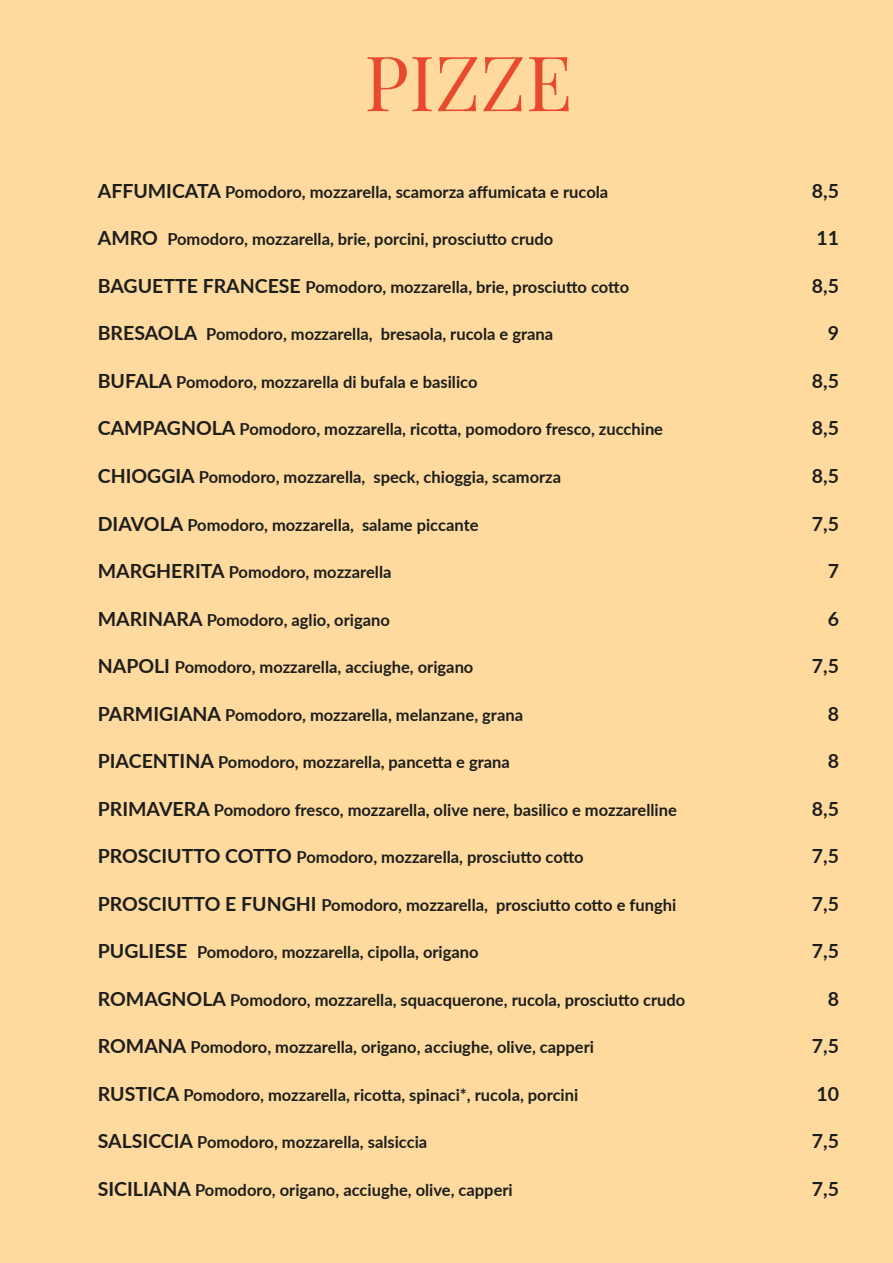
<style>
.page{position:relative;width:893px;height:1263px;background:#feda9e}
.page>*{position:absolute;margin:0;border:0;box-sizing:border-box;transform-origin:0 0}
.t1{font:76.5px "Playfair Display";color:#e94a2e}
.t2{font:700 19.5px "Lato";color:#1d1d1b}
.t3{font:700 16.5px "Lato";color:#1d1d1b}
.s1{font-size:19.5px}
</style>
<div class="page">
<p class="t1" style="left:364px;top:35px;width:210px">PIZZE</p>
<p class="t3" style="left:98px;top:180px;width:512px"><span class="s1">AFFUMICATA</span> Pomodoro, mozzarella, scamorza affumicata e rucola</p>
<p class="t2" style="left:812px;top:176px;width:29px">8,5</p>
<p class="t3" style="left:98px;top:227px;width:457px"><span class="s1">AMRO</span> Pomodoro, mozzarella, brie, porcini, prosciutto crudo</p>
<p class="t2" style="left:816px;top:224px;width:24px">11</p>
<p class="t3" style="left:98px;top:275px;width:533px"><span class="s1">BAGUETTE FRANCESE</span> Pomodoro, mozzarella, brie, prosciutto cotto</p>
<p class="t2" style="left:812px;top:271px;width:29px">8,5</p>
<p class="t3" style="left:98px;top:322px;width:457px"><span class="s1">BRESAOLA</span> Pomodoro, mozzarella, bresaola, rucola e grana</p>
<p class="t2" style="left:828px;top:319px;width:13px">9</p>
<p class="t3" style="left:98px;top:370px;width:381px"><span class="s1">BUFALA</span> Pomodoro, mozzarella di bufala e basilico</p>
<p class="t2" style="left:812px;top:366px;width:29px">8,5</p>
<p class="t3" style="left:98px;top:417px;width:567px"><span class="s1">CAMPAGNOLA</span> Pomodoro, mozzarella, ricotta, pomodoro fresco, zucchine</p>
<p class="t2" style="left:812px;top:414px;width:29px">8,5</p>
<p class="t3" style="left:98px;top:465px;width:465px"><span class="s1">CHIOGGIA</span> Pomodoro, mozzarella, speck, chioggia, scamorza</p>
<p class="t2" style="left:812px;top:461px;width:29px">8,5</p>
<p class="t3" style="left:98px;top:512px;width:382px"><span class="s1">DIAVOLA</span> Pomodoro, mozzarella, salame piccante</p>
<p class="t2" style="left:812px;top:509px;width:29px">7,5</p>
<p class="t3" style="left:98px;top:560px;width:295px"><span class="s1">MARGHERITA</span> Pomodoro, mozzarella</p>
<p class="t2" style="left:828px;top:556px;width:13px">7</p>
<p class="t3" style="left:98px;top:607px;width:294px"><span class="s1">MARINARA</span> Pomodoro, aglio, origano</p>
<p class="t2" style="left:828px;top:604px;width:13px">6</p>
<p class="t3" style="left:98px;top:655px;width:377px"><span class="s1">NAPOLI</span> Pomodoro, mozzarella, acciughe, origano</p>
<p class="t2" style="left:812px;top:652px;width:29px">7,5</p>
<p class="t3" style="left:98px;top:702px;width:427px"><span class="s1">PARMIGIANA</span> Pomodoro, mozzarella, melanzane, grana</p>
<p class="t2" style="left:828px;top:699px;width:13px">8</p>
<p class="t3" style="left:98px;top:750px;width:413px"><span class="s1">PIACENTINA</span> Pomodoro, mozzarella, pancetta e grana</p>
<p class="t2" style="left:828px;top:747px;width:13px">8</p>
<p class="t3" style="left:98px;top:797px;width:581px"><span class="s1">PRIMAVERA</span> Pomodoro fresco, mozzarella, olive nere, basilico e mozzarelline</p>
<p class="t2" style="left:812px;top:794px;width:29px">8,5</p>
<p class="t3" style="left:98px;top:845px;width:487px"><span class="s1">PROSCIUTTO COTTO</span> Pomodoro, mozzarella, prosciutto cotto</p>
<p class="t2" style="left:812px;top:842px;width:29px">7,5</p>
<p class="t3" style="left:98px;top:892px;width:580px"><span class="s1">PROSCIUTTO E FUNGHI</span> Pomodoro, mozzarella, prosciutto cotto e funghi</p>
<p class="t2" style="left:812px;top:889px;width:29px">7,5</p>
<p class="t3" style="left:98px;top:940px;width:382px"><span class="s1">PUGLIESE</span> Pomodoro, mozzarella, cipolla, origano</p>
<p class="t2" style="left:812px;top:937px;width:29px">7,5</p>
<p class="t3" style="left:98px;top:987px;width:589px"><span class="s1">ROMAGNOLA</span> Pomodoro, mozzarella, squacquerone, rucola, prosciutto crudo</p>
<p class="t2" style="left:828px;top:984px;width:13px">8</p>
<p class="t3" style="left:98px;top:1035px;width:498px"><span class="s1">ROMANA</span> Pomodoro, mozzarella, origano, acciughe, olive, capperi</p>
<p class="t2" style="left:812px;top:1032px;width:29px">7,5</p>
<p class="t3" style="left:98px;top:1082px;width:482px"><span class="s1">RUSTICA</span> Pomodoro, mozzarella, ricotta, spinaci*, rucola, porcini</p>
<p class="t2" style="left:816px;top:1079px;width:24px">10</p>
<p class="t3" style="left:98px;top:1130px;width:331px"><span class="s1">SALSICCIA</span> Pomodoro, mozzarella, salsiccia</p>
<p class="t2" style="left:812px;top:1127px;width:29px">7,5</p>
<p class="t3" style="left:98px;top:1178px;width:416px"><span class="s1">SICILIANA</span> Pomodoro, origano, acciughe, olive, capperi</p>
<p class="t2" style="left:812px;top:1174px;width:29px">7,5</p>
</div>
